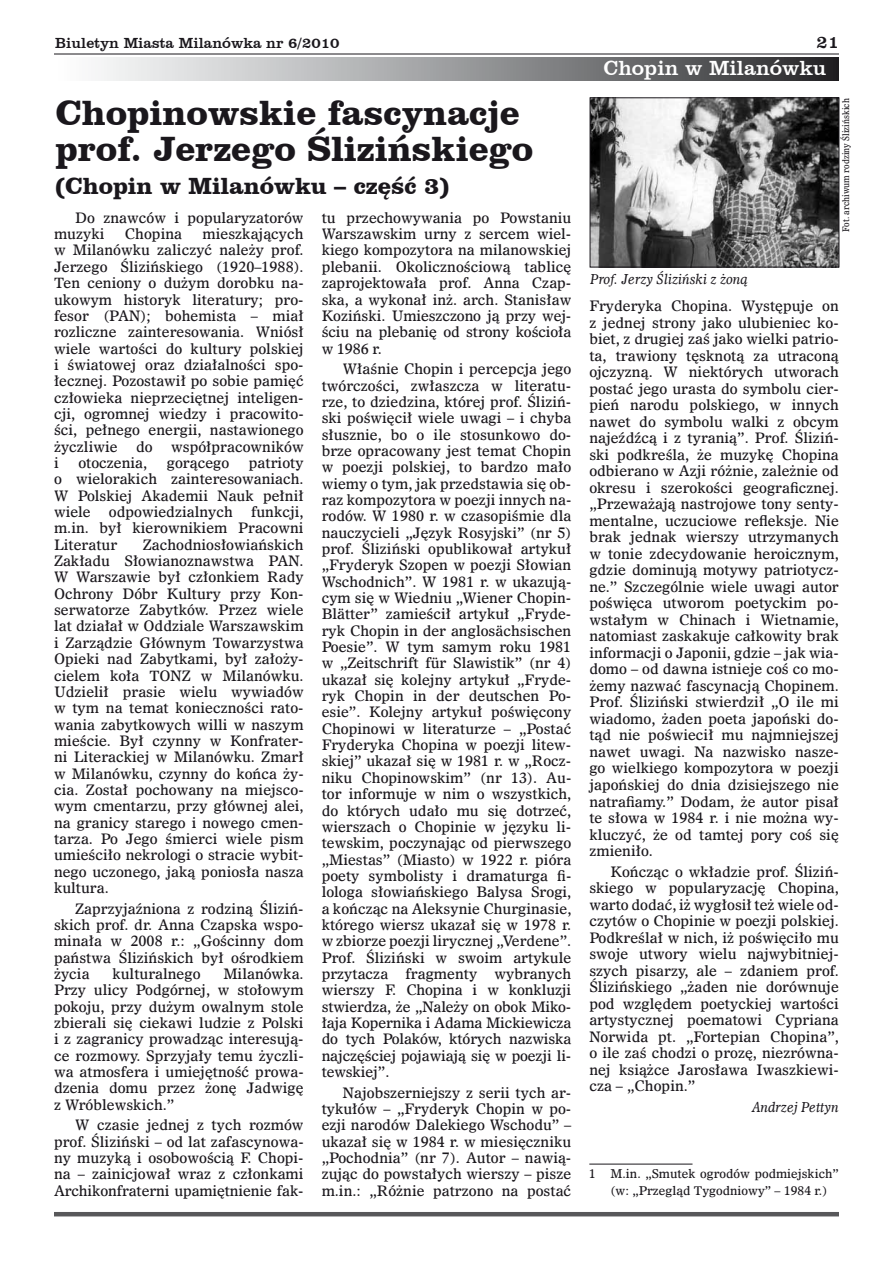
<style>
.page{position:relative;width:893px;height:1263px;background:#fff}
.page>*{position:absolute;margin:0;border:0;box-sizing:border-box;transform-origin:0 0}
.t1{font:700 36px/36px "Clarendon L2";color:#1a171c}
.t2{font:700 24px "Clarendon L2";color:#1a171c}
.t3{font:21px "Clarendon L2";color:#fff}
.t4{font:18px "Clarendon EU";color:#1a171c}
.t5{font:15px "Clarendon L2";color:#1a171c}
.t6{font:14.25px/16.4px "Dutch 811 EU";color:#1a171c;text-align:justify}
.t7{font:italic 13.5px "Dutch 811 EU";color:#1a171c;scale:.9 1}
.t8{font:12px/16.5px "Dutch 811 EU";color:#1a171c}
.t9{font:9px "Dutch 811 EU";color:#1a171c;scale:.9 1}
</style>
<div class="page">
<hr style="left:54px;top:54px;width:785px;height:1px;background:#1a171c">
<hr style="left:54px;top:1212px;width:785px;height:4px;background:#58585a">
<div style="left:54px;top:57px;width:785px;height:24px;background:linear-gradient(to right,#fff,#2d2d30)"></div>
<hr style="left:589px;top:1164px;width:103px;height:1px;background:#1a171c">
<img style="left:592px;top:100px;width:245px;height:165px">
<div style="left:590px;top:98px;width:249px;height:169px;border:1px solid #1a171c"></div>
<p class="t5" style="left:55px;top:33px;width:286px">Biuletyn Miasta Milanówka nr 6/2010</p>
<p class="t4" style="left:816px;top:30px;width:24px">21</p>
<h3 class="t3" style="left:603px;top:54px;width:225px">Chopin w Milanówku</h3>
<h1 class="t1" style="left:55px;top:93px;width:479px">Chopinowskie fascynacje prof. Jerzego Ślizińskiego</h1>
<h2 class="t2" style="left:55px;top:170px;width:395px">(Chopin w Milanówku – część 3)</h2>
<p class="t6" style="left:322px;top:210px;width:251px">tu przechowywania po Powstaniu Warszawskim urny z sercem wiel&shy;kiego kompozytora na milanowskiej plebanii. Okolicznościową tablicę zaprojektowała prof. Anna Czap&shy;ska, a wykonał inż. arch. Stanisław Koziński. Umieszczono ją przy wej&shy;ściu na plebanię od strony kościoła w 1986 r.</p>
<p class="t6" style="left:322px;top:361px;width:251px;text-indent:21px">Właśnie Chopin i percepcja jego twórczości, zwłaszcza w literatu&shy;rze, to dziedzina, której prof. Śliziń&shy;ski poświęcił wiele uwagi – i chyba słusznie, bo o ile stosunkowo do&shy;brze opracowany jest temat Chopin w poezji polskiej, to bardzo mało wiemy o tym, jak przedstawia się ob&shy;raz kompozytora w poezji innych na&shy;rodów. W 1980 r. w czasopiśmie dla nauczycieli „Język Rosyjski” (nr 5) prof. Śliziński opublikował artykuł „Fryderyk Szopen w poezji Słowian Wschodnich”. W 1981 r. w ukazują&shy;cym się w Wiedniu „Wiener Chopin-Blätter” zamieścił artykuł „Fryde&shy;ryk Chopin in der anglosächsischen Poesie”. W tym samym roku 1981 w „Zeitschrift für Slawistik” (nr 4) ukazał się kolejny artykuł „Fryde&shy;ryk Chopin in der deutschen Po&shy;esie”. Kolejny artykuł poświęcony Chopinowi w literaturze – „Postać Fryderyka Chopina w poezji litew&shy;skiej” ukazał się w 1981 r. w „Rocz&shy;niku Chopinowskim” (nr 13). Au&shy;tor informuje w nim o wszystkich, do których udało mu się dotrzeć, wierszach o Chopinie w języku li&shy;tewskim, poczynając od pierwszego „Miestas” (Miasto) w 1922 r. pióra poety symbolisty i dramaturga fi&shy;lologa słowiańskiego Balysa Srogi, a kończąc na Aleksynie Churginasie, którego wiersz ukazał się w 1978 r. w zbiorze poezji lirycznej „Verdene”.<br>Prof. Śliziński w swoim artykule przytacza fragmenty wybranych wierszy F. Chopina i w konkluzji stwierdza, że „Należy on obok Miko&shy;łaja Kopernika i Adama Mickiewicza do tych Polaków, których nazwiska najczęściej pojawiają się w poezji li&shy;tewskiej”.</p>
<p class="t6" style="left:322px;top:1085px;width:251px;text-indent:21px">Najobszerniejszy z serii tych ar&shy;tykułów – „Fryderyk Chopin w po&shy;ezji narodów Dalekiego Wschodu” – ukazał się w 1984 r. w miesięczniku „Pochodnia” (nr 7). Autor – nawią&shy;zując do powstałych wierszy – pisze m.in.: „Różnie patrzono na postać</p>
<p class="t6" style="left:54px;top:210px;width:251px;text-indent:21px">Do znawców i popularyzatorów muzyki</p>
<p class="t6" style="left:54px;top:226px;width:251px;text-indent:149px">mieszkających w Milanówku zaliczyć należy prof.<br>Jerzego Ślizińskiego (1920–1988).<br>Ten ceniony o dużym dorobku na&shy;ukowym historyk literatury; pro&shy;fesor (PAN); bohemista – miał rozliczne zainteresowania. Wniósł wiele wartości do kultury polskiej i światowej oraz działalności spo&shy;łecznej. Pozostawił po sobie pamięć człowieka nieprzeciętnej inteligen&shy;cji, ogromnej wiedzy i pracowito&shy;ści, pełnego energii, nastawionego życzliwie</p>
<p class="t6" style="left:125px;top:226px;width:59px">Chopina</p>
<p class="t6" style="left:136px;top:439px;width:18px">do</p>
<p class="t6" style="left:171px;top:439px;width:134px">współpracowników</p>
<p class="t6" style="left:54px;top:455px;width:251px;text-indent:195px">patrioty o wielorakich zainteresowaniach.<br>W Polskiej Akademii Nauk pełnił wiele</p>
<p class="t6" style="left:54px;top:455px;width:6px">i</p>
<p class="t6" style="left:78px;top:455px;width:70px">otoczenia,</p>
<p class="t6" style="left:167px;top:455px;width:64px">gorącego</p>
<p class="t6" style="left:54px;top:504px;width:251px;text-indent:197px">funkcji, m.in. był kierownikiem Pracowni Literatur</p>
<p class="t6" style="left:109px;top:504px;width:126px">odpowiedzialnych</p>
<p class="t6" style="left:54px;top:537px;width:251px;text-indent:89px">Zachodniosłowiańskich Zakładu Słowianoznawstwa PAN.<br>W Warszawie był członkiem Rady Ochrony Dóbr Kultury przy Kon&shy;serwatorze Zabytków. Przez wiele lat działał w Oddziale Warszawskim i Zarządzie Głównym Towarzystwa Opieki nad Zabytkami, był założy&shy;cielem koła TONZ w Milanówku.<br>Udzielił prasie wielu wywiadów w tym na temat konieczności rato&shy;wania zabytkowych willi w naszym mieście. Był czynny w Konfrater&shy;ni Literackiej w Milanówku. Zmarł w Milanówku, czynny do końca ży&shy;cia. Został pochowany na miejsco&shy;wym cmentarzu, przy głównej alei, na granicy starego i nowego cmen&shy;tarza. Po Jego śmierci wiele pism umieściło nekrologi o stracie wybit&shy;nego uczonego, jaką poniosła nasza kultura.</p>
<p class="t6" style="left:54px;top:901px;width:251px;text-indent:21px">Zaprzyjaźniona z rodziną Śliziń&shy;skich prof. dr. Anna Czapska wspo&shy;minała w 2008 r.: „Gościnny dom państwa Ślizińskich był ośrodkiem życia</p>
<p class="t6" style="left:54px;top:966px;width:251px;text-indent:169px">Milanówka.<br>Przy ulicy Podgórnej, w stołowym pokoju, przy dużym owalnym stole zbierali się ciekawi ludzie z Polski i z zagranicy prowadząc interesują&shy;ce rozmowy. Sprzyjały temu życzli&shy;wa atmosfera i umiejętność prowa&shy;dzenia domu przez żonę Jadwigę z Wróblewskich.”</p>
<p class="t6" style="left:54px;top:1117px;width:251px;text-indent:21px">W czasie jednej z tych rozmów prof. Śliziński – od lat zafascynowa&shy;ny muzyką i osobowością F. Chopi&shy;na – zainicjował wraz z członkami Archikonfraterni upamiętnienie fak-</p>
<p class="t6" style="left:112px;top:966px;width:90px">kulturalnego</p>
<p class="t7" style="left:590px;top:270px;width:177px">Prof. Jerzy Śliziński z żoną</p>
<p class="t9" style="left:840px;top:232px;width:150px;rotate:-90deg">Fot. archiwum rodziny Ślizińskich</p>
<p class="t6" style="left:589px;top:298px;width:251px">Fryderyka Chopina. Występuje on z jednej strony jako ulubieniec ko&shy;biet, z drugiej zaś jako wielki patrio&shy;ta, trawiony tęsknotą za utraconą ojczyzną. W niektórych utworach postać jego urasta do symbolu cier&shy;pień narodu polskiego, w innych nawet do symbolu walki z obcym najeźdźcą i z tyranią”. Prof. Śliziń&shy;ski podkreśla, że muzykę Chopina odbierano w Azji różnie, zależnie od okresu i szerokości geograficznej. „Przeważają nastrojowe tony senty&shy;mentalne, uczuciowe refleksje. Nie brak jednak wierszy utrzymanych w tonie zdecydowanie heroicznym, gdzie dominują motywy patriotycz&shy;ne.” Szczególnie wiele uwagi autor poświęca utworom poetyckim po&shy;wstałym w Chinach i Wietnamie, natomiast zaskakuje całkowity brak informacji o Japonii, gdzie – jak wia&shy;domo – od dawna istnieje coś co mo&shy;żemy nazwać fascynacją Chopinem.<br>Prof. Śliziński stwierdził „O ile mi wiadomo, żaden poeta japoński do&shy;tąd nie poświecił mu najmniejszej nawet uwagi. Na nazwisko nasze&shy;go wielkiego kompozytora w poezji japońskiej do dnia dzisiejszego nie natrafiamy.” Dodam, że autor pisał te słowa w 1984 r. i nie można wy&shy;kluczyć, że od tamtej pory coś się zmieniło.</p>
<p class="t6" style="left:589px;top:864px;width:251px;text-indent:21px">Kończąc o wkładzie prof. Śliziń&shy;skiego w popularyzację Chopina, warto dodać, iż wygłosił też wiele od&shy;czytów o Chopinie w poezji polskiej.<br>Podkreślał w nich, iż poświęciło mu swoje utwory wielu najwybitniej&shy;szych pisarzy, ale – zdaniem prof.<br>Ślizińskiego „żaden nie dorównuje pod względem poetyckiej wartości artystycznej poematowi Cypriana Norwida pt. „Fortepian Chopina”, o ile zaś chodzi o prozę, niezrówna&shy;nej książce Jarosława Iwaszkiewi&shy;cza – „Chopin.”</p>
<p class="t7" style="left:752px;top:1098px;width:97px">Andrzej Pettyn</p>
<p class="t8" style="left:611px;top:1166px;width:230px;text-indent:-21px">1 M.in. „Smutek ogrodów podmiejskich” (w: „Przegląd Tygodniowy” – 1984 r.)</p>
</div>
